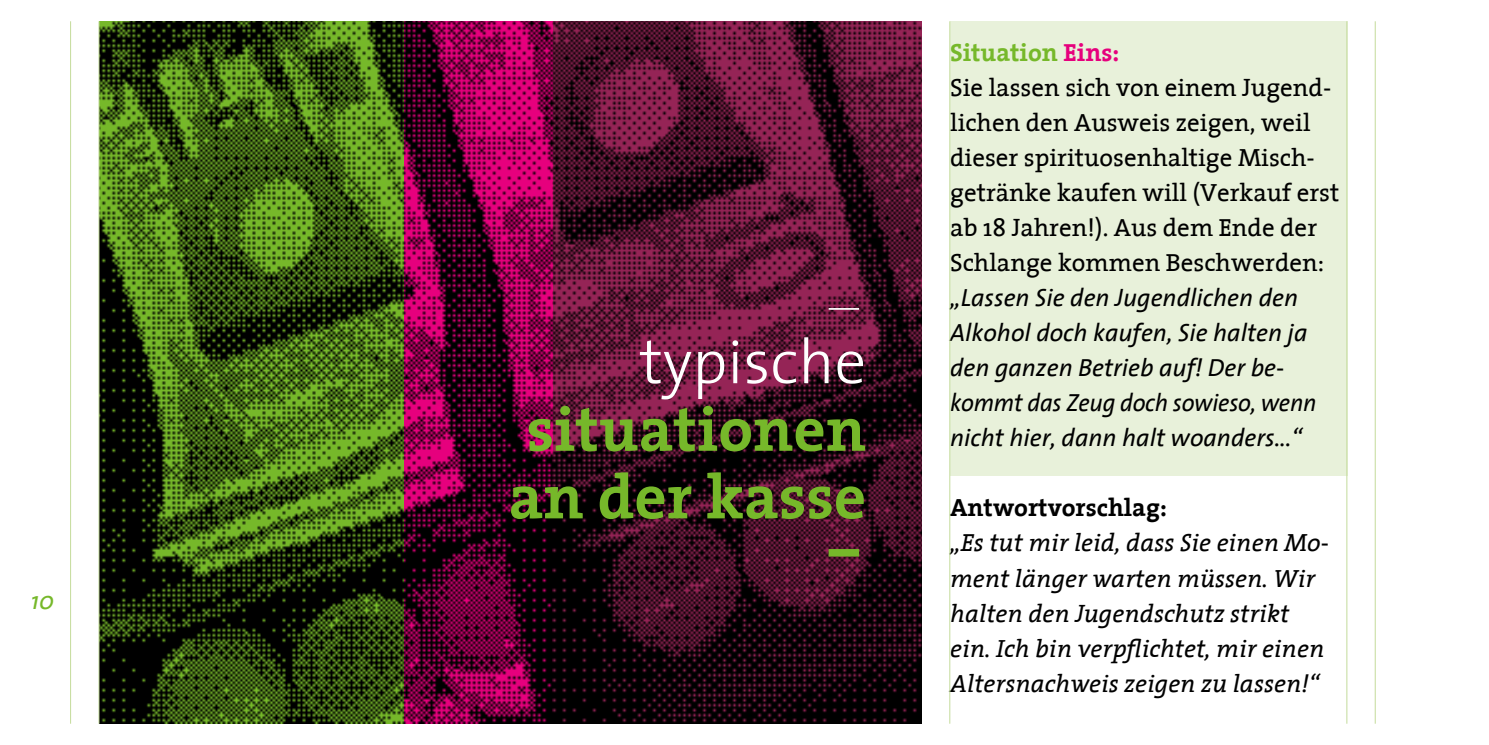
<style>
.page{position:relative;width:1489px;height:745px;background:#fff}
.page>*{position:absolute;margin:0;border:0;box-sizing:border-box;transform-origin:0 0}
.t1{font:700 62.75px/67.5px "The Serif 7";color:#76b82a}
.t2{font:300 62.75px "The Sans 3";color:#fff}
.t3{font:25px/35px "The Serif 5";color:#000}
.t4{font:italic 25px/35px "The Serif 5";color:#000}
.t5{font:700 25px "The Serif 7";color:#000}
.t6{font:700 25px "The Serif 7";color:#76b82a}
.t7{font:italic 25px "The Sans 5";color:#76b82a}
.s1{color:#e6007d}
.s2{font-family:"The Sans 5";font-style:italic}
</style>
<div class="page">
<div style="left:950px;top:21px;width:396px;height:454px;background:#e8f1da"></div>
<hr style="left:1374px;top:21px;width:1px;height:702px;background:#c4db9b">
<hr style="left:1346px;top:21px;width:1px;height:702px;background:#c4db9b">
<img style="left:99px;top:21px;width:822px;height:702px">
<hr style="left:828px;top:308px;width:31px;height:1px;background:#fff">
<div style="left:828px;top:548px;width:31px;height:8px;background:#76b82a"></div>
<hr style="left:98px;top:21px;width:1px;height:702px;background:#c4db9b">
<hr style="left:70px;top:21px;width:1px;height:702px;background:#c4db9b">
<hr style="left:949px;top:21px;width:1px;height:702px;background:#c4db9b">
<p class="t7" style="left:31px;top:579px;width:25px">10</p>
<p class="t2" style="left:640px;top:310px;width:228px">typische</p>
<p class="t1" style="left:508px;top:394px;width:359px">situationen an der kasse</p>
<p class="t6" style="left:950px;top:31px;width:171px">Situation <span class="s1">Eins:</span></p>
<p class="t3" style="left:950px;top:69px;width:391px">Sie lassen sich von einem Jugend&shy;lichen den Ausweis zeigen, weil dieser spirituosenhaltige Misch&shy;getränke kaufen will (Verkauf erst ab 18 Jahren!). Aus dem Ende der Schlange kommen Beschwerden: <span class="s2">„Lassen Sie den Jugendlichen den Alkohol doch kaufen, Sie halten ja den ganzen Betrieb auf! Der be&shy;kommt das Zeug doch sowieso, wenn nicht hier, dann halt woanders...“</span></p>
<p class="t5" style="left:950px;top:486px;width:218px">Antwortvorschlag:</p>
<p class="t4" style="left:950px;top:524px;width:378px">„Es tut mir leid, dass Sie einen Mo&shy;ment länger warten müssen. Wir halten den Jugendschutz strikt ein. Ich bin verpflichtet, mir einen Altersnachweis zeigen zu lassen!“</p>
</div>
